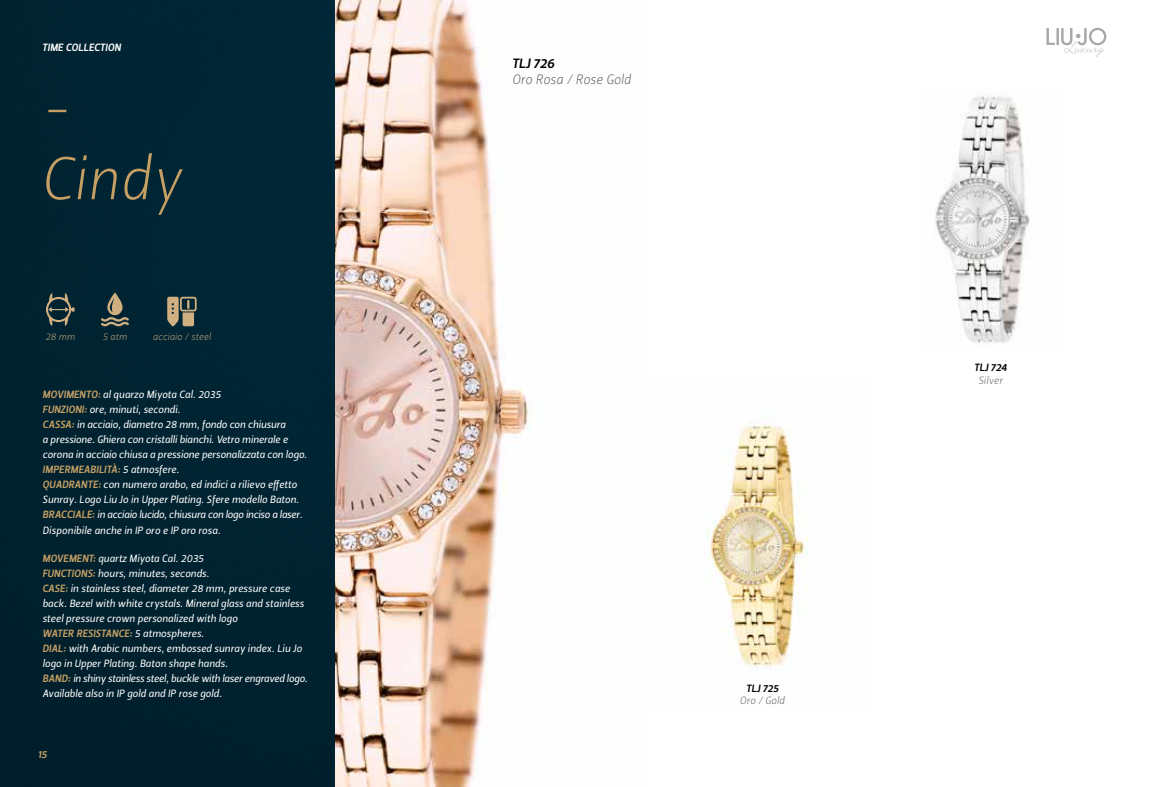
<style>
.page{position:relative;width:1149px;height:787px;background:#fff}
.page>*{position:absolute;margin:0;border:0;box-sizing:border-box;transform-origin:0 0}
.t1{font:60px/72px "Leitura Sans Italic 1";color:#c59f64}
.t2{font:13.5px "Leitura Sans Italic 1";color:#58585a}
.t3{font:13.5px "Leitura Sans Italic 3";letter-spacing:.005em;color:#000}
.t4{font:10.5px/15px "Leitura Sans Italic 2";color:#fff}
.t5{font:10.5px "Leitura Sans Italic 3";letter-spacing:.015em;color:#c59f64}
.t6{font:10.5px "Leitura Sans Italic 1";color:#58585a}
.t7{font:10.5px "Leitura Sans Italic 3";letter-spacing:.015em;color:#fff}
.t8{font:10.5px "Leitura Sans Italic 3";letter-spacing:.005em;color:#000}
.t9{font:9.75px "Leitura Sans Italic 1";color:#d0b081}
.s1{font-family:"Leitura Sans Italic 3";color:#c59f64}
.s2{font-family:"Leitura Sans Italic 2";color:#fff}
</style>
<div class="page">
<img style="left:334px;top:0;width:197px;height:787px">
<div style="left:0;top:0;width:334px;height:787px;background:#002331"></div>
<img style="left:935px;top:94px;width:95px;height:250px">
<img style="left:704px;top:422px;width:104px;height:245px">
<svg style="left:101px;top:292px;width:28px;height:34px"></svg>
<svg style="left:167px;top:297px;width:29px;height:29px"></svg>
<svg style="left:46px;top:293px;width:29px;height:33px"></svg>
<svg style="left:1046px;top:28px;width:60px;height:29px"></svg>
<p class="t7" style="left:42px;top:40px;width:80px">TIME COLLECTION</p>
<h1 class="t1" style="left:40px;top:71px;width:143px">-<br>Cindy</h1>
<p class="t9" style="left:45px;top:329px;width:31px">28 mm</p>
<p class="t9" style="left:103px;top:329px;width:26px">5 atm</p>
<p class="t9" style="left:153px;top:329px;width:60px">acciaio / steel</p>
<p class="t4" style="left:43px;top:387px;width:266px"><span class="s1">MOVIMENTO:</span> al quarzo Miyota Cal. 2035<br><span class="s1">FUNZIONI:</span> ore, minuti, secondi.<br><span class="s1">CASSA:</span> in acciaio, diametro 28 mm, fondo con chiusura<br>a pressione. Ghiera con cristalli bianchi. Vetro minerale e corona in acciaio chiusa a pressione personalizzata con logo.</p>
<p class="t5" style="left:43px;top:462px;width:138px">IMPERMEABILITà: <span class="s2">5 atmosfere.</span></p>
<p class="t4" style="left:43px;top:477px;width:261px"><span class="s1">QUADRANTE:</span> con numero arabo, ed indici a rilievo effetto Sunray. Logo Liu Jo in Upper Plating. Sfere modello Baton.<br><span class="s1">BRACCIALE:</span> in acciaio lucido, chiusura con logo inciso a laser.<br>Disponibile anche in IP oro e IP oro rosa.</p>
<p class="t4" style="left:42px;top:551px;width:263px"><span class="s1">MOVEMENT:</span> quartz Miyota Cal. 2035<br><span class="s1">FUNCTIONS:</span> hours, minutes, seconds.<br><span class="s1">CASE:</span> in stainless steel, diameter 28 mm, pressure case back. Bezel with white crystals. Mineral glass and stainless steel pressure crown personalized with logo</p>
<p class="t5" style="left:42px;top:626px;width:163px">WATER RESISTANCE: <span class="s2">5 atmospheres.</span></p>
<p class="t4" style="left:42px;top:641px;width:266px"><span class="s1">DIAL:</span> with Arabic numbers, embossed sunray index. Liu Jo logo in Upper Plating. Baton shape hands.<br><span class="s1">BAND:</span> in shiny stainless steel, buckle with laser engraved logo.<br>Available also in IP gold and IP rose gold.</p>
<p class="t5" style="left:38px;top:747px;width:11px">15</p>
<p class="t3" style="left:512px;top:54px;width:44px">TLJ 726</p>
<p class="t2" style="left:512px;top:71px;width:120px">Oro Rosa / Rose Gold</p>
<p class="t8" style="left:745px;top:681px;width:34px">TLJ 725</p>
<p class="t6" style="left:739px;top:693px;width:46px">Oro / Gold</p>
<p class="t8" style="left:973px;top:360px;width:34px">TLJ 724</p>
<p class="t6" style="left:978px;top:373px;width:26px">Silver</p>
</div>
